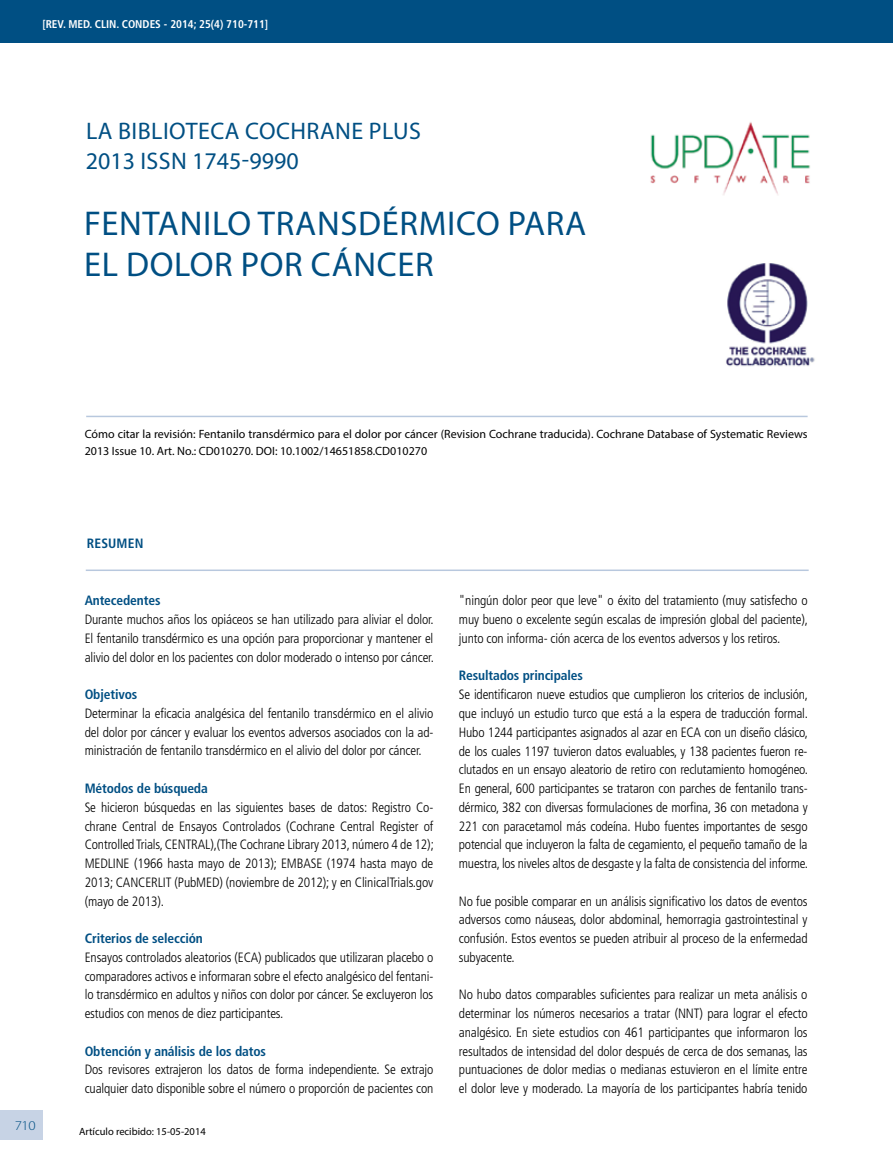
<style>
.page{position:relative;width:893px;height:1170px;background:#fff}
.page>*{position:absolute;margin:0;border:0;box-sizing:border-box;transform-origin:0 0}
.t1{font:34.5px/41.4px "Myriad Pro";letter-spacing:.02em;color:#004f83}
.t2{font:24px "Myriad Pro";color:#004f83}
.t3{font:300 condensed 13.5px/18.8px "Frutiger";letter-spacing:-.01em;color:#000;text-align:justify}
.t4{font:700 condensed 13.5px "Frutiger";letter-spacing:-.01em;color:#004f83}
.t5{font:700 condensed 13.5px "Frutiger";letter-spacing:.01em;color:#004f83}
.t6{font:300 13.5px "Myriad Pro";color:#004f83;scale:1.1 1}
.t7{font:12px/16.5px "Myriad Pro";color:#000}
.t8{font:700 condensed 11.25px "Frutiger";color:#fff}
.t9{font:10.5px "Myriad Pro";color:#000}
</style>
<div class="page">
<div style="left:0;top:1110px;width:43px;height:30px;background:#c7d3e5"></div>
<div style="left:0;top:0;width:893px;height:43px;background:#004f83"></div>
<hr style="left:86px;top:569px;width:723px;height:2px;background:#b8c8de">
<hr style="left:86px;top:415px;width:722px;height:2px;background:#b8c8de">
<img style="left:650px;top:122px;width:160px;height:73px">
<img style="left:726px;top:263px;width:89px;height:104px">
<p class="t8" style="left:42px;top:17px;width:227px">[REV. MED. CLIN. CONDES - 2014; 25(4) 710-711]</p>
<h2 class="t2" style="left:86px;top:116px;width:79px">LA BIBLIOTECA</h2>
<h2 class="t2" style="left:245px;top:116px;width:16px">COC</h2>
<h2 class="t2" style="left:290px;top:116px;width:31px">HRANE</h2>
<h2 class="t2" style="left:369px;top:116px;width:51px">PLUS</h2>
<h2 class="t2" style="left:86px;top:146px;width:67px">2013 ISSN</h2>
<h2 class="t2" style="left:192px;top:146px;width:108px">1745-9990</h2>
<h1 class="t1" style="left:84px;top:202px;width:504px">Fentanilo transdérmico para el dolor por cáncer</h1>
<p class="t6" style="left:15px;top:1117px;width:21px">710</p>
<p class="t7" style="left:85px;top:425px;width:724px">Cómo citar la revisión: Fentanilo transdérmico para el dolor por cáncer (Revision Cochrane traducida). Cochrane Database of Systematic Reviews<br>2013 Issue 10. Art. No.: CD010270. DOI : 10.1002/14651858.CD010270</p>
<p class="t5" style="left:87px;top:535px;width:58px">RESUMEN</p>
<p class="t4" style="left:85px;top:592px;width:77px">Antecedentes</p>
<p class="t3" style="left:85px;top:610px;width:351px">Durante muchos años los opiáceos se han utilizado para aliviar el dolor.<br>El fentanilo transdérmico es una opción para proporcionar y mantener el alivio del dolor en los pacientes con dolor moderado o intenso por cáncer.</p>
<p class="t4" style="left:85px;top:686px;width:54px">Objetivos</p>
<p class="t3" style="left:85px;top:704px;width:350px">Determinar la eficacia analgésica del fentanilo transdérmico en el alivio del dolor por cáncer y evaluar los eventos adversos asociados con la ad&shy;ministración de fentanilo transdérmico en el alivio del dolor por cáncer.</p>
<p class="t4" style="left:85px;top:780px;width:125px">Métodos de búsqueda</p>
<p class="t3" style="left:85px;top:797px;width:351px">Se hicieron búsquedas en las siguientes bases de datos: Registro Co&shy;chrane Central de Ensayos Controlados (Cochrane Central Register of Controlled Trials, CENTRAL),(The Cochrane Library 2013, número 4 de 12); MEDLINE (1966 hasta mayo de 2013); EMBASE (1974 hasta mayo de 2013; CANCERLIT (PubMED) (noviembre de 2012); y en ClinicalTrials.gov (mayo de 2013).</p>
<p class="t4" style="left:85px;top:930px;width:120px">Criterios de selección</p>
<p class="t3" style="left:85px;top:947px;width:350px">Ensayos controlados aleatorios (ECA) publicados que utilizaran placebo o comparadores activos e informaran sobre el efecto analgésico del fentani&shy;lo transdérmico en adultos y niños con dolor por cáncer. Se excluyeron los estudios con menos de diez participantes.</p>
<p class="t4" style="left:85px;top:1042px;width:183px">Obtención y análisis de los datos</p>
<p class="t3" style="left:85px;top:1060px;width:350px">Dos revisores extrajeron los datos de forma independiente. Se extrajo cualquier dato disponible sobre el número o proporción de pacientes con</p>
<p class="t9" style="left:79px;top:1124px;width:128px">Artículo recibido: 15-05-2014</p>
<p class="t3" style="left:459px;top:591px;width:351px">"ningún dolor peor que leve" o éxito del tratamiento (muy satisfecho o muy bueno o excelente según escalas de impresión global del paciente), junto con informa- ción acerca de los eventos adversos y los retiros.</p>
<p class="t4" style="left:459px;top:667px;width:125px">Resultados principales</p>
<p class="t3" style="left:459px;top:685px;width:351px">Se identificaron nueve estudios que cumplieron los criterios de inclusión, que incluyó un estudio turco que está a la espera de traducción formal.<br>Hubo 1244 participantes asignados al azar en ECA con un diseño clásico, de los cuales 1197 tuvieron datos evaluables, y 138 pacientes fueron re&shy;clutados en un ensayo aleatorio de retiro con reclutamiento homogéneo.<br>En general, 600 participantes se trataron con parches de fentanilo trans&shy;dérmico, 382 con diversas formulaciones de morfina, 36 con metadona y 221 con paracetamol más codeína. Hubo fuentes importantes de sesgo potencial que incluyeron la falta de cegamiento, el pequeño tamaño de la muestra, los niveles altos de desgaste y la falta de consistencia del informe.</p>
<p class="t3" style="left:459px;top:891px;width:350px">No fue posible comparar en un análisis significativo los datos de eventos adversos como náuseas, dolor abdominal, hemorragia gastrointestinal y confusión. Estos eventos se pueden atribuir al proceso de la enfermedad subyacente.</p>
<p class="t3" style="left:459px;top:985px;width:350px">No hubo datos comparables suficientes para realizar un meta análisis o determinar los números necesarios a tratar (NNT) para lograr el efecto analgésico. En siete estudios con 461 participantes que informaron los resultados de intensidad del dolor después de cerca de dos semanas, las puntuaciones de dolor medias o medianas estuvieron en el límite entre el dolor leve y moderado. La mayoría de los participantes habría tenido</p>
</div>
